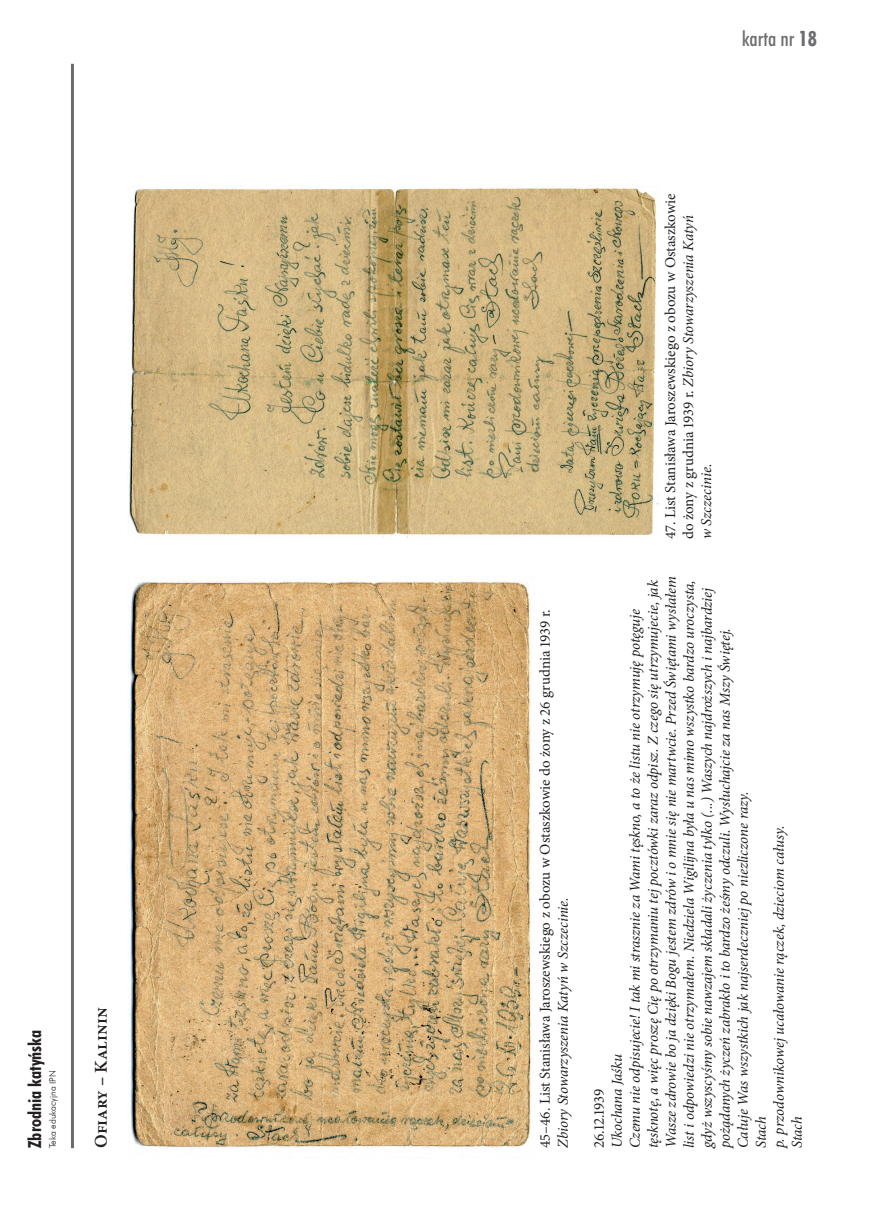
<style>
.page{position:relative;width:872px;height:1212px;background:#fff}
.page>*{position:absolute;margin:0;border:0;box-sizing:border-box;transform-origin:0 0}
.t1{font:21px "Futura Md Cn EU";color:#6c6d70}
.t2{font:18px "Futura Bd Cn EU";color:#231f20}
.t3{font:600 18px "Minion Pro";color:#231f20}
.t4{font:italic 15px/18px "Minion Pro";letter-spacing:-.01em;color:#231f20}
.t5{font:15px/18px "Minion Pro";letter-spacing:-.005em;color:#231f20}
.t6{font:9px "Futura Lt EU";color:#231f20}
.s1{font-family:"Futura Bd Cn EU"}
.s2{font-style:italic}
</style>
<div class="page">
<hr style="left:71px;top:64px;width:3px;height:1084px;background:#6c6d70">
<img style="left:130px;top:580px;width:401px;height:569px">
<img style="left:129px;top:188px;width:529px;height:350px">
<p class="t2" style="left:24px;top:1148px;width:120px;rotate:-90deg">Zbrodnia katyńska</p>
<p class="t6" style="left:47px;top:1148px;width:79px;rotate:-90deg">Teka edukacyjna IPN</p>
<p class="t3" style="left:88px;top:1148px;width:142px;rotate:-90deg">Ofiary – Kalinin</p>
<h1 class="t1" style="left:742px;top:25px;width:77px">karta nr <span class="s1">18</span></h1>
<p class="t5" style="left:536px;top:1148px;width:540px;rotate:-90deg">45–46. List Stanisława Jaroszewskiego z obozu w Ostaszkowie do żony z 26 grudnia 1939 r.</p>
<p class="t4" style="left:554px;top:1148px;width:253px;rotate:-90deg">Zbiory Stowarzyszenia Katyń w Szczecinie.</p>
<p class="t5" style="left:661px;top:539px;width:347px;rotate:-90deg">47. List Stanisława Jaroszewskiego z obozu w Ostaszkowie do żony z grudnia 1939 r. <span class="s2">Zbiory Stowarzyszenia Katyń<br>w Szczecinie.</span></p>
<p class="t4" style="left:608px;top:1148px;width:574px;rotate:-90deg">Ukochana Jaśku<br>Czemu nie odpisujecie! I tak mi strasznie za Wami tęskno, a to że listu nie otrzymuję potęguje tęsknotę, a więc proszę Cię po otrzymaniu tej pocztówki zaraz odpisz. Z czego się utrzymujecie, jak Wasze zdrowie bo ja dzięki Bogu jestem zdrów i o mnie się nie martwcie. Przed Świętami wysłałem list i odpowiedzi nie otrzymałem. Niedziela Wigilijna była u nas mimo wszystko bardzo uroczysta, gdyż wszyscyśmy sobie nawzajem składali życzenia tylko (...) Waszych najdroższych i najbardziej pożądanych życzeń zabrakło i to bardzo żeśmy odczuli. Wysłuchajcie za nas Mszy Świętej.<br>Całuje Was wszystkich jak najserdeczniej po niezliczone razy.<br>Stach<br>p. przodownikowej ucałowanie rączek, dzieciom całusy.<br>Stach</p>
<p class="t5" style="left:590px;top:1148px;width:61px;rotate:-90deg">26.12.1939</p>
</div>
